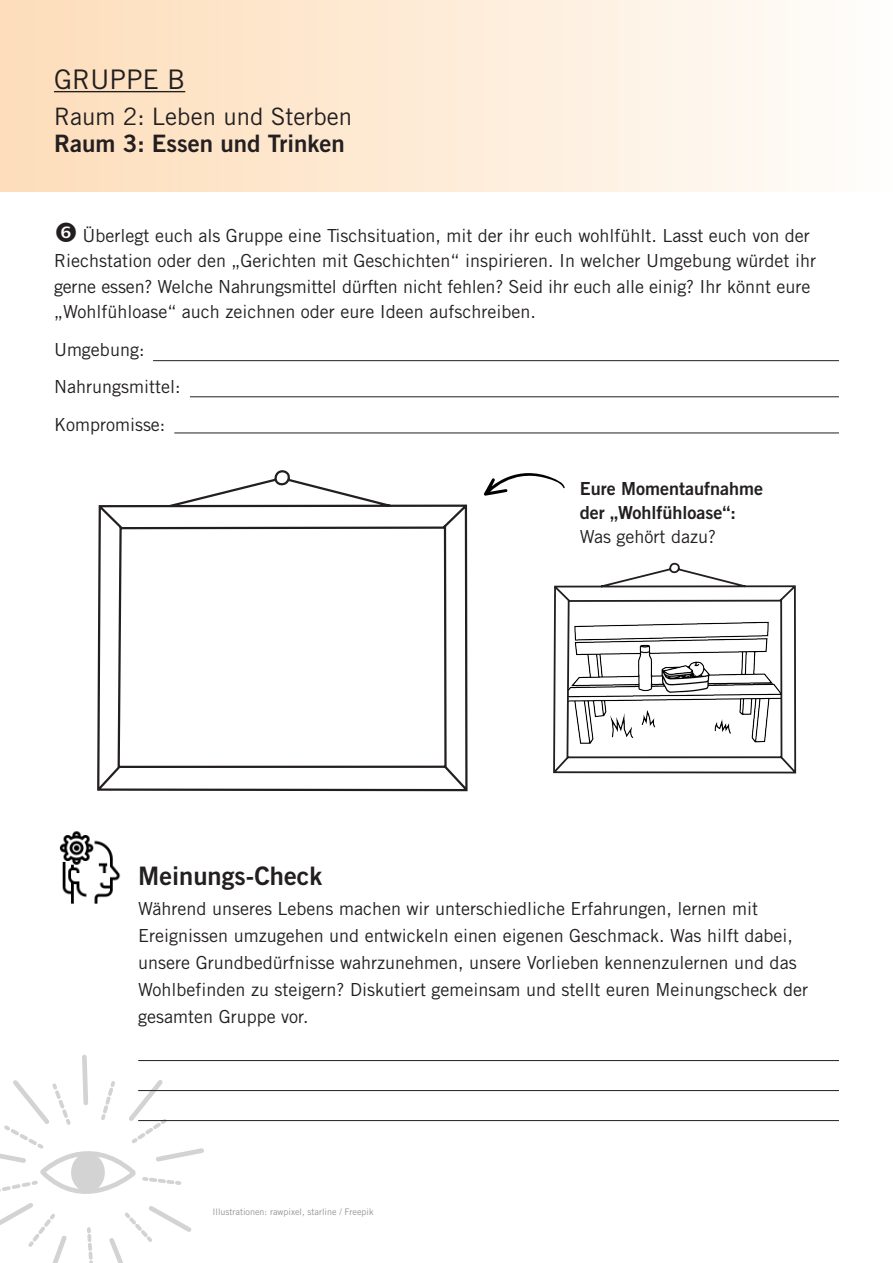
<style>
.page{position:relative;width:893px;height:1263px;background:#fff}
.page>*{position:absolute;margin:0;border:0;box-sizing:border-box;transform-origin:0 0}
.t1{font:27px "Trade Gothic LT Pro";color:#231f20}
.t2{font:25.5px "Trade Gothic LT Pro Bd 2";color:#231f20}
.t3{font:24px/27px "Trade Gothic LT Pro";color:#231f20}
.t4{font:18px/27px "Trade Gothic LT Pro";color:#231f20}
.t5{font:18px/24px "Trade Gothic LT Pro Bd 2";color:#231f20}
.t6{font:9px "Trade Gothic LT Pro";color:#939598}
.s1{font-family:"Trade Gothic LT Pro Bd 2"}
.s2{font-family:"Trade Gothic LT Pro"}
</style>
<div class="page">
<hr style="left:138px;top:1060px;width:701px;height:1px;background:#231f20">
<hr style="left:138px;top:1090px;width:701px;height:1px;background:#231f20">
<hr style="left:138px;top:1120px;width:701px;height:1px;background:#231f20">
<img style="left:59px;top:831px;width:62px;height:73px">
<svg style="left:0;top:1054px;width:206px;height:209px"></svg>
<div style="left:71px;top:1153px;width:34px;height:39px;background:#d3d3d3;border-radius:50%"></div>
<div style="left:0;top:0;width:893px;height:191px;background:linear-gradient(to right,#fddcb8,#fefdfb)"></div>
<svg style="left:97px;top:470px;width:371px;height:322px"></svg>
<div style="left:131px;top:548px;width:304px;height:199px;background:#fff"></div>
<svg style="left:553px;top:562px;width:244px;height:212px"></svg>
<svg style="left:484px;top:473px;width:81px;height:23px"></svg>
<img style="left:568px;top:601px;width:213px;height:156px">
<hr style="left:54px;top:91px;width:131px;height:1px;background:#231f20">
<hr style="left:153px;top:360px;width:686px;height:1px;background:#231f20">
<hr style="left:190px;top:397px;width:649px;height:1px;background:#231f20">
<hr style="left:174px;top:433px;width:665px;height:1px;background:#231f20">
<p class="t1" style="left:54px;top:63px;width:133px">GRUPPE B</p>
<p class="t3" style="left:54px;top:103px;width:300px">Raum 2: Leben und Sterben<br><span class="s1">Raum 3: Essen und Trinken</span></p>
<p class="t4" style="left:82px;top:222px;width:729px">Überlegt euch als Gruppe eine Tischsituation, mit der ihr euch wohlfühlt. Lasst euch von der</p>
<p class="t4" style="left:54px;top:247px;width:763px">Riechstation oder den „Gerichten mit Geschichten“ inspirieren. In welcher Umgebung würdet ihr</p>
<p class="t4" style="left:54px;top:274px;width:758px;line-height:25.5px">gerne essen? Welche Nahrungsmittel dürften nicht fehlen? Seid ihr euch alle einig? Ihr könnt eure „Wohlfühloase“ auch zeichnen oder eure Ideen aufschreiben.</p>
<p class="t4" style="left:54px;top:331px;width:128px;line-height:37.5px">Umgebung:<br>Nahrungsmittel:</p>
<p class="t4" style="left:54px;top:411px;width:113px">Kompromisse:</p>
<p class="t5" style="left:580px;top:476px;width:185px">Eure Momentaufnahme der „Wohlfühloase“:<br><span class="s2">Was gehört dazu?</span></p>
<p class="t2" style="left:138px;top:860px;width:186px">Meinungs-Check</p>
<p class="t4" style="left:138px;top:895px;width:621px">Während unseres Lebens machen wir unterschiedliche Erfahrungen, lernen mit</p>
<p class="t4" style="left:138px;top:922px;width:671px">Ereignissen umzugehen und entwickeln einen eigenen Geschmack. Was hilft dabei, unsere Grundbedürfnisse wahrzunehmen, unsere Vorlieben kennenzulernen und das Wohlbefinden zu steigern? Diskutiert gemeinsam und stellt euren Meinungscheck der gesamten Gruppe vor.</p>
<p class="t6" style="left:213px;top:1207px;width:162px">Illustrationen: rawpixel, starline / Freepik</p>
</div>
